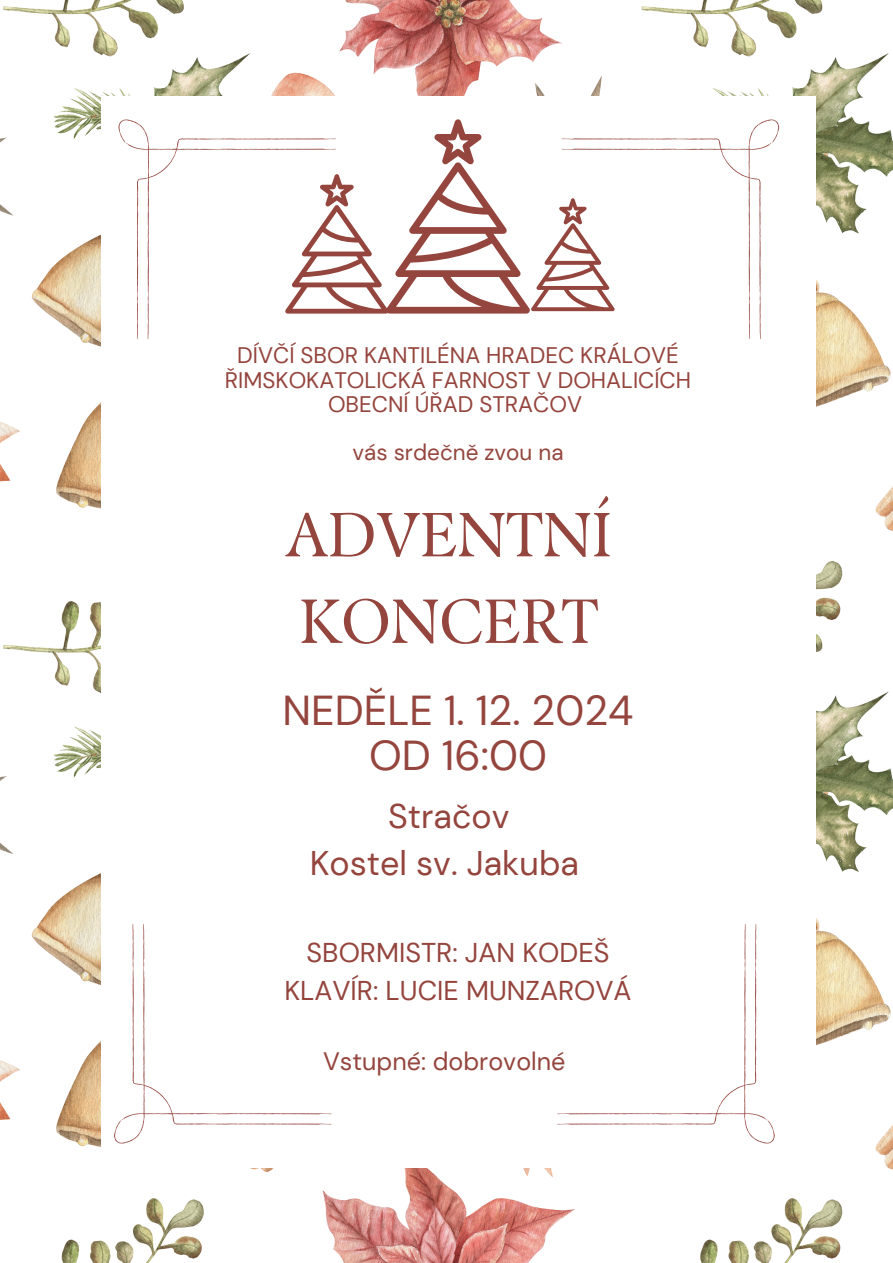
<style>
.page{position:relative;width:893px;height:1263px;background:#fff}
.page>*{position:absolute;margin:0;border:0;box-sizing:border-box;transform-origin:0 0}
.t1{font:62.1px/86.6px "TY Serif D";color:#94453d}
.t2{font:41.78px/45px "DM Sans";color:#94453d;text-align:center}
.t3{font:34.12px/47.8px "DM Sans";color:#94453d;text-align:center}
.t4{font:27.15px/37.9px "DM Sans";color:#94453d;text-align:center}
.t5{font:25.12px "DM Sans";color:#94453d}
.t6{font:22.5px/24.2px "DM Sans";color:#94453d;text-align:center}
</style>
<div class="page">
<img style="left:0;top:0;width:893px;height:1263px">
<div style="left:101px;top:96px;width:714px;height:1071px;background:#fff"></div>
<svg style="left:114px;top:924px;width:218px;height:219px"></svg>
<svg style="left:557px;top:924px;width:217px;height:219px"></svg>
<svg style="left:118px;top:119px;width:661px;height:220px"></svg>
<p class="t6" style="left:225px;top:344px;width:467px">DÍVČÍ SBOR KANTILÉNA HRADEC KRÁLOVÉ<br>ŘIMSKOKATOLICKÁ FARNOST V DOHALICÍCH<br>OBECNÍ ÚŘAD STRAČOV</p>
<h6 class="t6" style="left:352px;top:440px;width:212px">vás srdečně zvou na</h6>
<p class="t1" style="left:286px;top:491px;width:328px">ADVENTNÍ<br>KONCERT</p>
<p class="t2" style="left:282px;top:688px;width:352px">NEDĚLE 1. 12. 2024<br>OD 16:00</p>
<p class="t3" style="left:310px;top:792px;width:271px">Stračov<br>Kostel sv. Jakuba</p>
<p class="t4" style="left:284px;top:934px;width:349px">SBORMISTR: JAN KODEŠ<br>KLAVÍR: LUCIE MUNZAROVÁ</p>
<p class="t5" style="left:323px;top:1045px;width:244px">Vstupné: dobrovolné</p>
</div>
